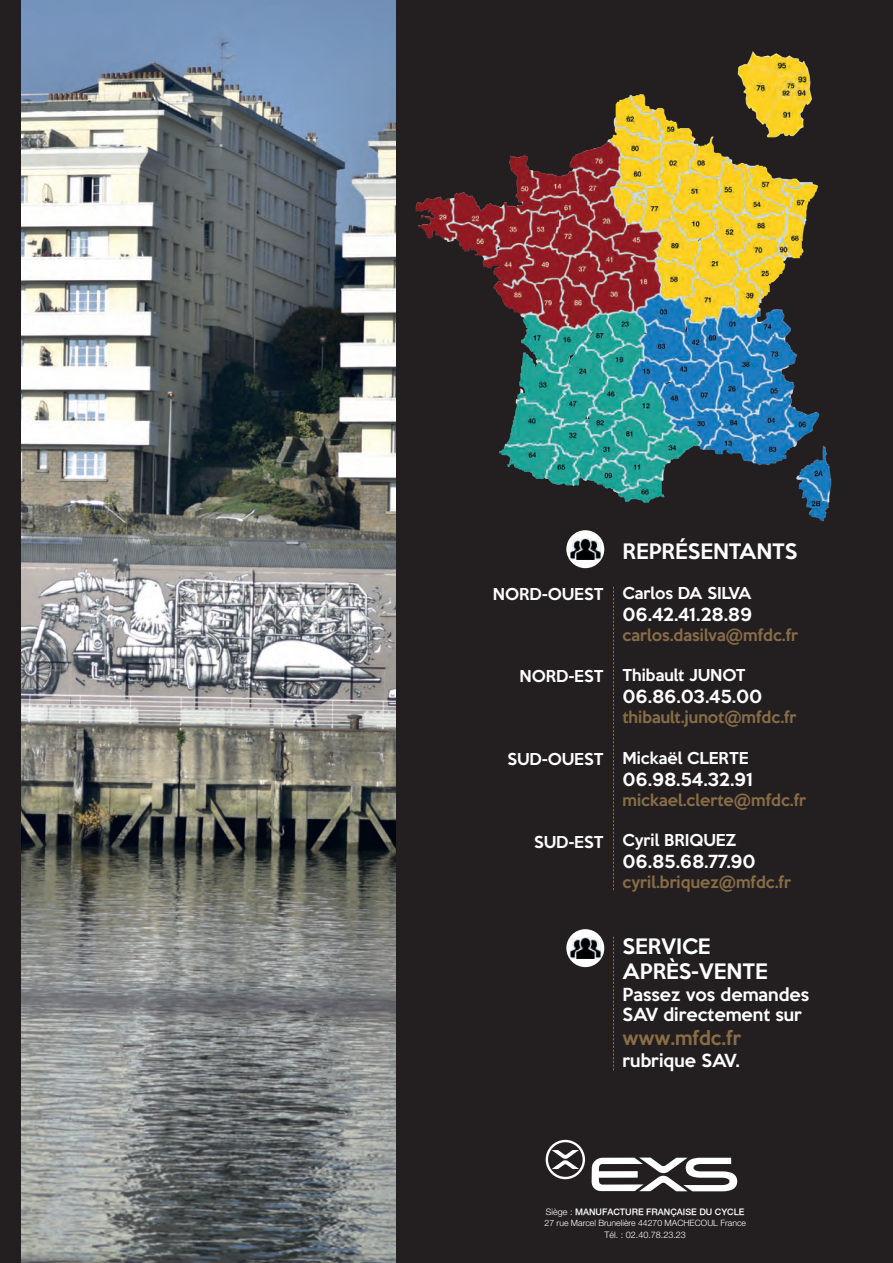
<style>
.page{position:relative;width:893px;height:1263px;background:#231f20}
.page>*{position:absolute;margin:0;border:0;box-sizing:border-box;transform-origin:0 0}
.t1{font:500 19.5px/25.5px "Keep Calm";color:#fff}
.t2{font:500 18px "Keep Calm";color:#886d47}
.t3{font:500 16.5px/19.8px "Keep Calm";color:#fff}
.t4{font:500 15px "Keep Calm";color:#886d47}
.t5{font:500 15px "Keep Calm";color:#fff}
.t6{font:500 9px "Helvetica Neue";color:#fff}
.t7{font:300 9px "Helvetica Neue";color:#fff}
.t8{font:300 8.7px "Helvetica Neue";color:#fff}
.s1{font-weight:300}
</style>
<div class="page">
<svg style="left:566px;top:929px;width:38px;height:38px"></svg>
<img style="left:570px;top:938px;width:30px;height:20px">
<svg style="left:613px;top:640px;width:1px;height:250px"></svg>
<svg style="left:613px;top:937px;width:1px;height:133px"></svg>
<svg style="left:545px;top:1140px;width:40px;height:39px"></svg>
<svg style="left:592px;top:1157px;width:145px;height:34px"></svg>
<img style="left:21px;top:0;width:374px;height:1263px">
<img style="left:366px;top:0;width:466px;height:640px">
<p class="t5" style="left:493px;top:581px;width:112px">NORD-OUEST</p>
<p class="t5" style="left:519px;top:663px;width:85px">NORD-EST</p>
<p class="t5" style="left:507px;top:746px;width:97px">SUD-OUEST</p>
<p class="t5" style="left:534px;top:829px;width:71px">SUD-EST</p>
<p class="t1" style="left:622px;top:537px;width:176px">REPRÉSENTANTS</p>
<p class="t5" style="left:622px;top:580px;width:130px">Carlos DA SILVA</p>
<p class="t3" style="left:622px;top:603px;width:131px">06.42.41.28.89</p>
<p class="t4" style="left:622px;top:622px;width:177px">carlos.dasilva@mfdc.fr</p>
<p class="t5" style="left:622px;top:662px;width:125px">Thibault JUNOT</p>
<p class="t3" style="left:622px;top:685px;width:141px">06.86.03.45.00</p>
<p class="t4" style="left:622px;top:704px;width:176px">thibault.junot@mfdc.fr</p>
<p class="t5" style="left:622px;top:745px;width:128px">Mickaël CLERTE</p>
<p class="t3" style="left:622px;top:768px;width:132px">06.98.54.32.91</p>
<p class="t4" style="left:622px;top:787px;width:185px">mickael.clerte@mfdc.fr</p>
<p class="t5" style="left:622px;top:827px;width:115px">Cyril BRIQUEZ</p>
<p class="t3" style="left:622px;top:850px;width:135px">06.85.68.77.90</p>
<p class="t4" style="left:622px;top:869px;width:170px">cyril.briquez@mfdc.fr</p>
<p class="t1" style="left:622px;top:932px;width:147px">SERVICE<br>APRÈS-VENTE</p>
<p class="t3" style="left:622px;top:983px;width:188px">Passez vos demandes<br>SAV directement sur</p>
<p class="t2" style="left:622px;top:1022px;width:120px">www.mfdc.fr</p>
<p class="t3" style="left:622px;top:1049px;width:118px">rubrique SAV.</p>
<p class="t6" style="left:546px;top:1207px;width:200px"><span class="s1">Siège :</span> MANUFACTURE FRANÇAISE DU CYCLE</p>
<p class="t8" style="left:544px;top:1216px;width:203px">27 rue Marcel Brunelière 44270 MACHECOUL France</p>
<p class="t7" style="left:605px;top:1227px;width:83px">Tél. : 02.40.78.23.23</p>
</div>
